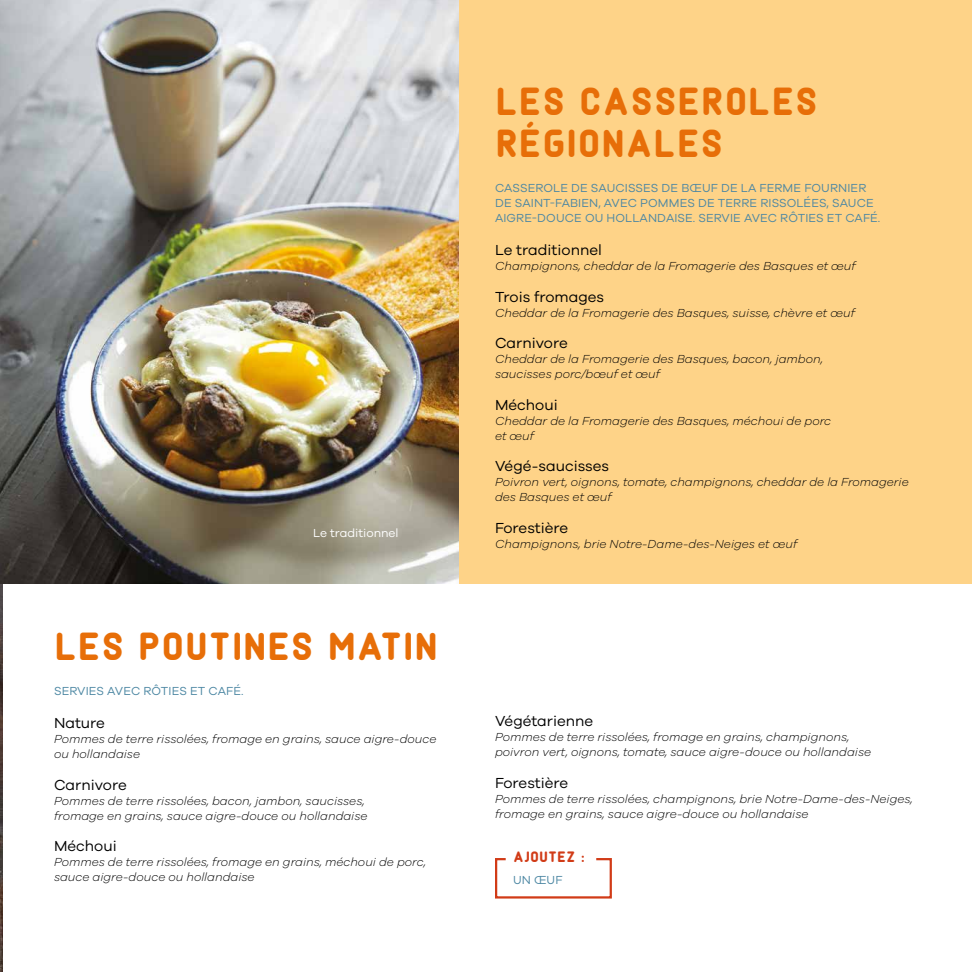
<style>
.page{position:relative;width:972px;height:972px;background:#fff}
.page>*{position:absolute;margin:0;border:0;box-sizing:border-box;transform-origin:0 0}
.t1{font:39px/42px "Bon Voyage";color:#e76e08}
.t2{font:15px "Galano Grotesque";color:#000}
.t3{font:15px "Bon Voyage";color:#d13b17}
.t4{font:italic 300 12px/15px "Galano Grotesque";color:#000}
.t5{font:12px/15px "Galano Grotesque";letter-spacing:.01em;color:#4c87a3}
.t6{font:12px "Galano Grotesque";color:#fff}
</style>
<div class="page">
<div style="left:459px;top:0;width:513px;height:583px;background:#fed388"></div>
<img style="left:0;top:583px;width:2px;height:389px">
<svg style="left:495px;top:858px;width:117px;height:41px"></svg>
<img style="left:0;top:0;width:459px;height:583px">
<p class="t6" style="left:313px;top:525px;width:87px">Le traditionnel</p>
<h1 class="t1" style="left:54px;top:626px;width:386px">LES POUTINES MATIN</h1>
<p class="t5" style="left:54px;top:684px;width:191px">SERVIES AVEC RÔTIES ET CAFÉ.</p>
<p class="t2" style="left:54px;top:714px;width:52px">Nature</p>
<p class="t4" style="left:54px;top:732px;width:384px">Pommes de terre rissolées, fromage en grains, sauce aigre-douce ou hollandaise</p>
<p class="t2" style="left:54px;top:776px;width:74px">Carnivore</p>
<p class="t4" style="left:54px;top:793px;width:315px">Pommes de terre rissolées, bacon, jambon, saucisses, fromage en grains, sauce aigre-douce ou hollandaise</p>
<p class="t2" style="left:54px;top:837px;width:64px">Méchoui</p>
<p class="t4" style="left:54px;top:855px;width:373px">Pommes de terre rissolées, fromage en grains, méchoui de porc, sauce aigre-douce ou hollandaise</p>
<h1 class="t1" style="left:495px;top:81px;width:325px">LES CASSEROLES<br>RÉGIONALES</h1>
<p class="t5" style="left:495px;top:180px;width:387px">CASSEROLE DE SAUCISSES DE BŒUF DE LA FERME FOURNIER<br>DE SAINT-FABIEN, AVEC POMMES DE TERRE RISSOLÉES, SAUCE<br>AIGRE-DOUCE OU HOLLANDAISE. SERVIE AVEC RÔTIES ET CAFÉ.</p>
<p class="t2" style="left:495px;top:241px;width:108px">Le traditionnel</p>
<p class="t4" style="left:495px;top:258px;width:362px">Champignons, cheddar de la Fromagerie des Basques et œuf</p>
<p class="t2" style="left:495px;top:288px;width:111px">Trois fromages</p>
<p class="t4" style="left:495px;top:305px;width:362px">Cheddar de la Fromagerie des Basques, suisse, chèvre et œuf</p>
<p class="t2" style="left:495px;top:334px;width:74px">Carnivore</p>
<p class="t4" style="left:495px;top:351px;width:330px">Cheddar de la Fromagerie des Basques, bacon, jambon, saucisses porc/bœuf et œuf</p>
<p class="t2" style="left:495px;top:396px;width:64px">Méchoui</p>
<p class="t4" style="left:495px;top:413px;width:338px">Cheddar de la Fromagerie des Basques, méchoui de porc et œuf</p>
<p class="t2" style="left:495px;top:457px;width:116px">Végé-saucisses</p>
<p class="t4" style="left:495px;top:474px;width:415px">Poivron vert, oignons, tomate, champignons, cheddar de la Fromagerie des Basques et œuf</p>
<p class="t2" style="left:495px;top:519px;width:75px">Forestière</p>
<p class="t4" style="left:495px;top:536px;width:304px">Champignons, brie Notre-Dame-des-Neiges et œuf</p>
<p class="t2" style="left:495px;top:712px;width:100px">Végétarienne</p>
<p class="t4" style="left:495px;top:729px;width:378px">Pommes de terre rissolées, fromage en grains, champignons, poivron vert, oignons, tomate, sauce aigre-douce ou hollandaise</p>
<p class="t2" style="left:495px;top:774px;width:75px">Forestière</p>
<p class="t4" style="left:495px;top:791px;width:419px">Pommes de terre rissolées, champignons, brie Notre-Dame-des-Neiges, fromage en grains, sauce aigre-douce ou hollandaise</p>
<p class="t3" style="left:513px;top:848px;width:74px">AJOUTEZ :</p>
<p class="t5" style="left:513px;top:872px;width:51px">UN ŒUF</p>
</div>
